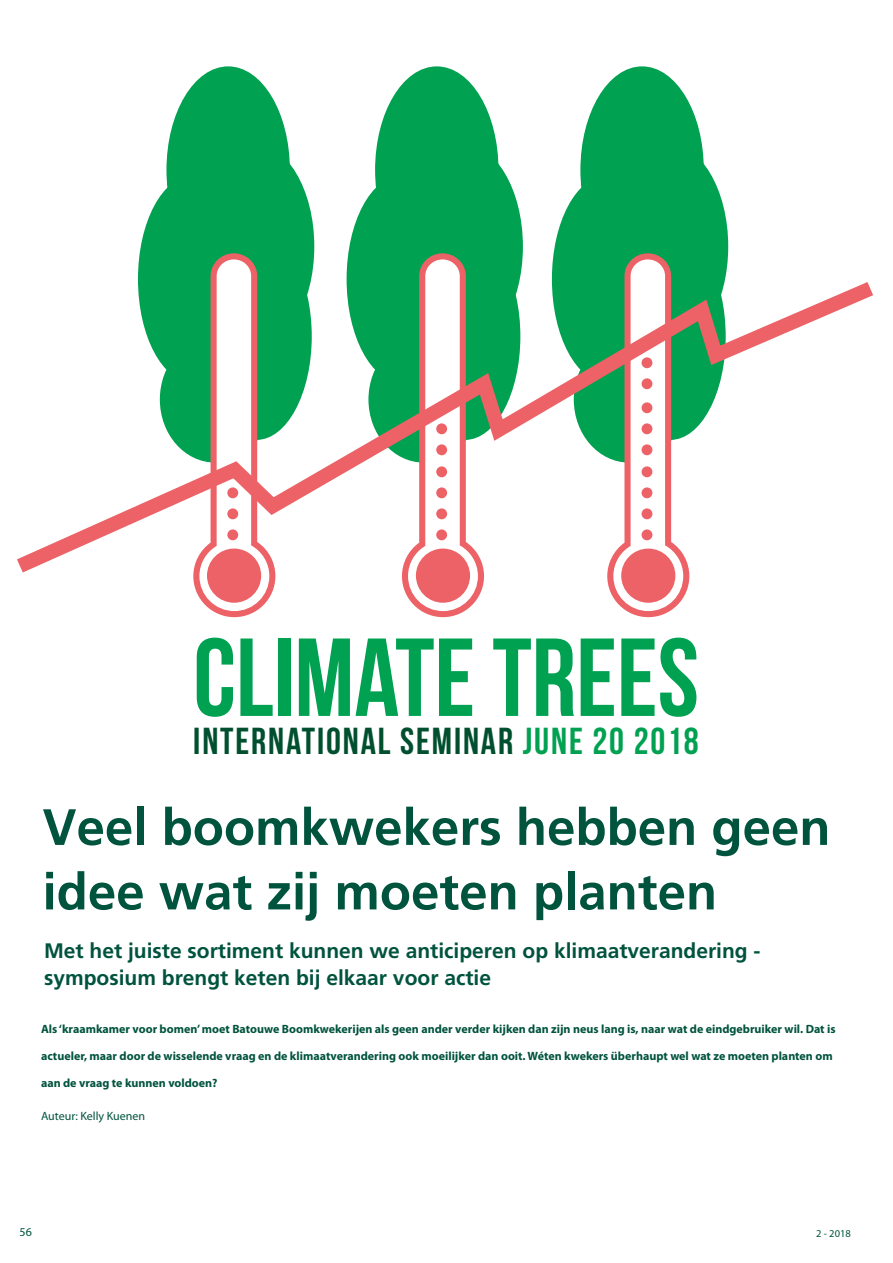
<style>
.page{position:relative;width:893px;height:1263px;background:#fff}
.page>*{position:absolute;margin:0;border:0;box-sizing:border-box;transform-origin:0 0}
.t1{font:110.55px "Bebas Neue";color:#00a151}
.t2{font:700 51px/64.5px "Frutiger";color:#00533d}
.t3{font:37.5px "Bebas Neue";letter-spacing:.05em;color:#004f2e}
.t4{font:700 21px/27px "Frutiger";color:#00533d}
.t5{font:700 12px "Myriad Pro";color:#00533d}
.t6{font:12px "Myriad Pro";color:#00533d}
.t7{font:10.5px "Myriad Pro";color:#00533d}
.s1{color:#00a151}
</style>
<div class="page">
<div style="left:191px;top:143px;width:123px;height:207px;background:#00a151;border-radius:50%"></div>
<div style="left:166px;top:66px;width:124px;height:207px;background:#00a151;border-radius:50%"></div>
<div style="left:138px;top:176px;width:111px;height:207px;background:#00a151;border-radius:50%"></div>
<div style="left:399px;top:143px;width:124px;height:207px;background:#00a151;border-radius:50%"></div>
<div style="left:375px;top:66px;width:123px;height:207px;background:#00a151;border-radius:50%"></div>
<div style="left:347px;top:176px;width:110px;height:207px;background:#00a151;border-radius:50%"></div>
<svg style="left:403px;top:253px;width:80px;height:364px"></svg>
<div style="left:605px;top:143px;width:123px;height:207px;background:#00a151;border-radius:50%"></div>
<div style="left:580px;top:66px;width:124px;height:207px;background:#00a151;border-radius:50%"></div>
<div style="left:552px;top:176px;width:111px;height:207px;background:#00a151;border-radius:50%"></div>
<svg style="left:608px;top:253px;width:81px;height:364px"></svg>
<div style="left:416px;top:549px;width:54px;height:54px;background:#ec6266;border-radius:50%"></div>
<div style="left:621px;top:549px;width:54px;height:54px;background:#ec6266;border-radius:50%"></div>
<svg style="left:194px;top:253px;width:81px;height:364px"></svg>
<svg style="left:17px;top:270px;width:856px;height:315px"></svg>
<div style="left:227px;top:466px;width:11px;height:11px;background:#ec6266;border-radius:50%"></div>
<h1 class="t1" style="left:193px;top:617px;width:507px">CLIMATE TREES</h1>
<h3 class="t3" style="left:193px;top:721px;width:507px">INTERNATIONAL SEMINAR <span class="s1">JUNE 20 2018</span></h3>
<h2 class="t2" style="left:43px;top:794px;width:789px">Veel boomkwekers hebben geen idee wat zij moeten planten</h2>
<h3 class="t4" style="left:44px;top:937px;width:718px">Met het juiste sortiment kunnen we anticiperen op klimaatverandering - symposium brengt keten bij elkaar voor actie</h3>
<p class="t5" style="left:41px;top:1021px;width:796px">Als ‘kraamkamer voor bomen’ moet Batouwe Boomkwekerijen als geen ander verder kijken dan zijn neus lang is, naar wat de eindgebruiker wil. Dat is</p>
<p class="t5" style="left:41px;top:1048px;width:793px">actueler, maar door de wisselende vraag en de klimaatverandering ook moeilijker dan ooit. Wéten kwekers überhaupt wel wat ze moeten planten om</p>
<p class="t5" style="left:41px;top:1075px;width:178px">aan de vraag te kunnen voldoen?</p>
<p class="t6" style="left:41px;top:1109px;width:106px">Auteur: Kelly Kuenen</p>
<p class="t6" style="left:20px;top:1224px;width:14px">56</p>
<p class="t7" style="left:816px;top:1227px;width:36px">2 - 2018</p>
</div>
